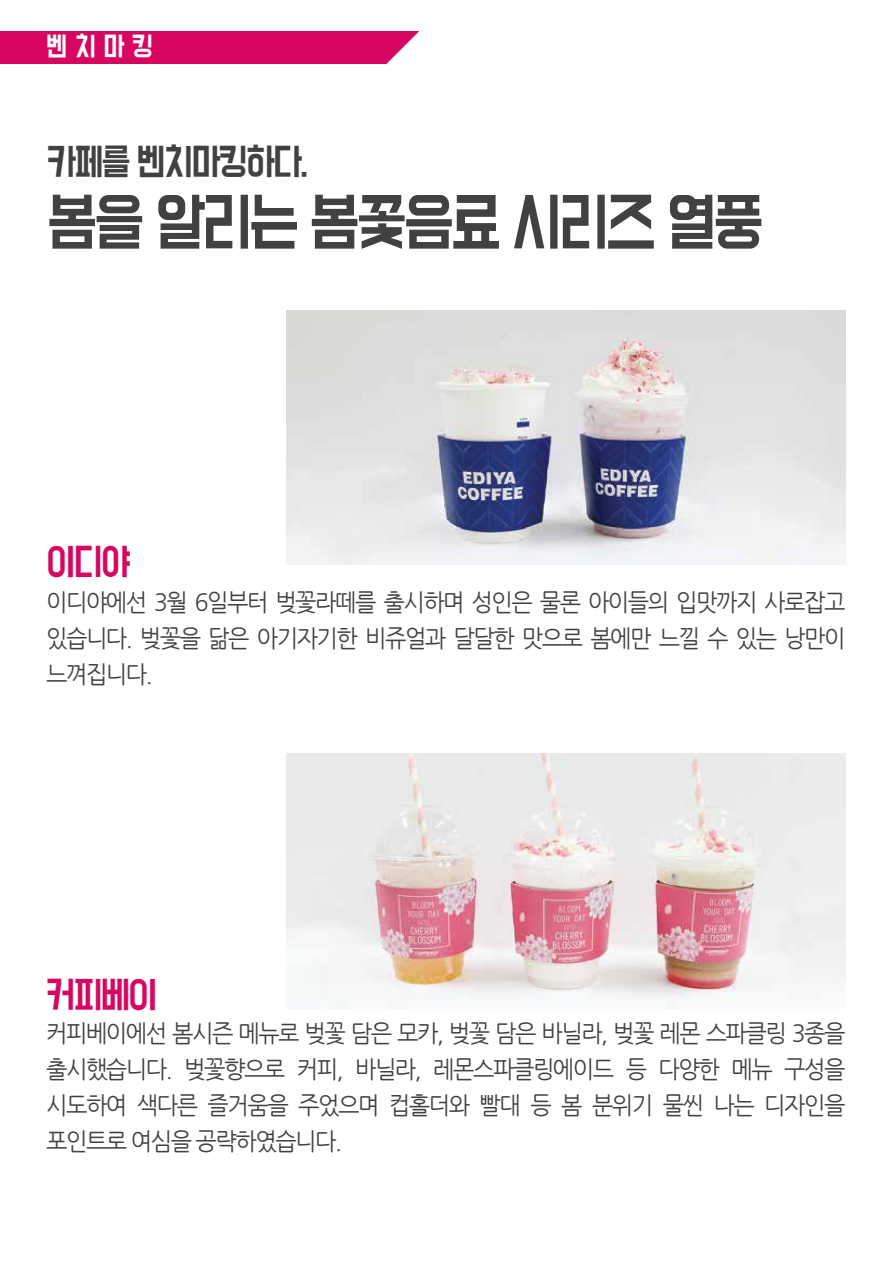
<style>
.page{position:relative;width:893px;height:1263px;background:#fff}
.page>*{position:absolute;margin:0;border:0;box-sizing:border-box;transform-origin:0 0}
.t1{font:57px "BM Do Hyeon";letter-spacing:-.07em;color:#414142;scale:.93 1}
.t2{font:33px "BM Do Hyeon";letter-spacing:-.07em;color:#414142;scale:.93 1}
.t3{font:33px "BM Do Hyeon";letter-spacing:-.07em;color:#d70761;scale:.93 1}
.t4{font:24px/36px "Nanum Gothic";letter-spacing:-.065em;color:#414142;text-align:justify;scale:.95 1}
.t5{font:24px "BM Do Hyeon";color:#fff;scale:.93 1}
</style>
<div class="page">
<div style="left:0;top:31px;width:419px;height:33px;background:#d70761"></div>
<img style="left:287px;top:754px;width:558px;height:254px">
<img style="left:287px;top:310px;width:558px;height:255px">
<p class="t5" style="left:46px;top:33px;width:117px">벤 치 마 킹</p>
<h2 class="t2" style="left:47px;top:144px;width:282px">카페를 벤치마킹하다.</h2>
<h1 class="t1" style="left:47px;top:193px;width:773px">봄을 알리는 봄꽃음료 시리즈 열풍</h1>
<h2 class="t3" style="left:46px;top:545px;width:92px">이디야</h2>
<p class="t4" style="left:46px;top:584px;width:843px">이디야에선 3월 6일부터 벚꽃라떼를 출시하며 성인은 물론 아이들의 입맛까지 사로잡고 있습니다. 벚꽃을 닮은 아기자기한 비쥬얼과 달달한 맛으로 봄에만 느낄 수 있는 낭만이 느껴집니다.</p>
<h2 class="t3" style="left:46px;top:977px;width:121px">커피베이</h2>
<p class="t4" style="left:46px;top:1016px;width:843px">커피베이에선 봄시즌 메뉴로 벚꽃 담은 모카, 벚꽃 담은 바닐라, 벚꽃 레몬 스파클링 3종을 출시했습니다. 벚꽃향으로 커피, 바닐라, 레몬스파클링에이드 등 다양한 메뉴 구성을 시도하여 색다른 즐거움을 주었으며 컵홀더와 빨대 등 봄 분위기 물씬 나는 디자인을 포인트로 여심을 공략하였습니다.</p>
</div>
